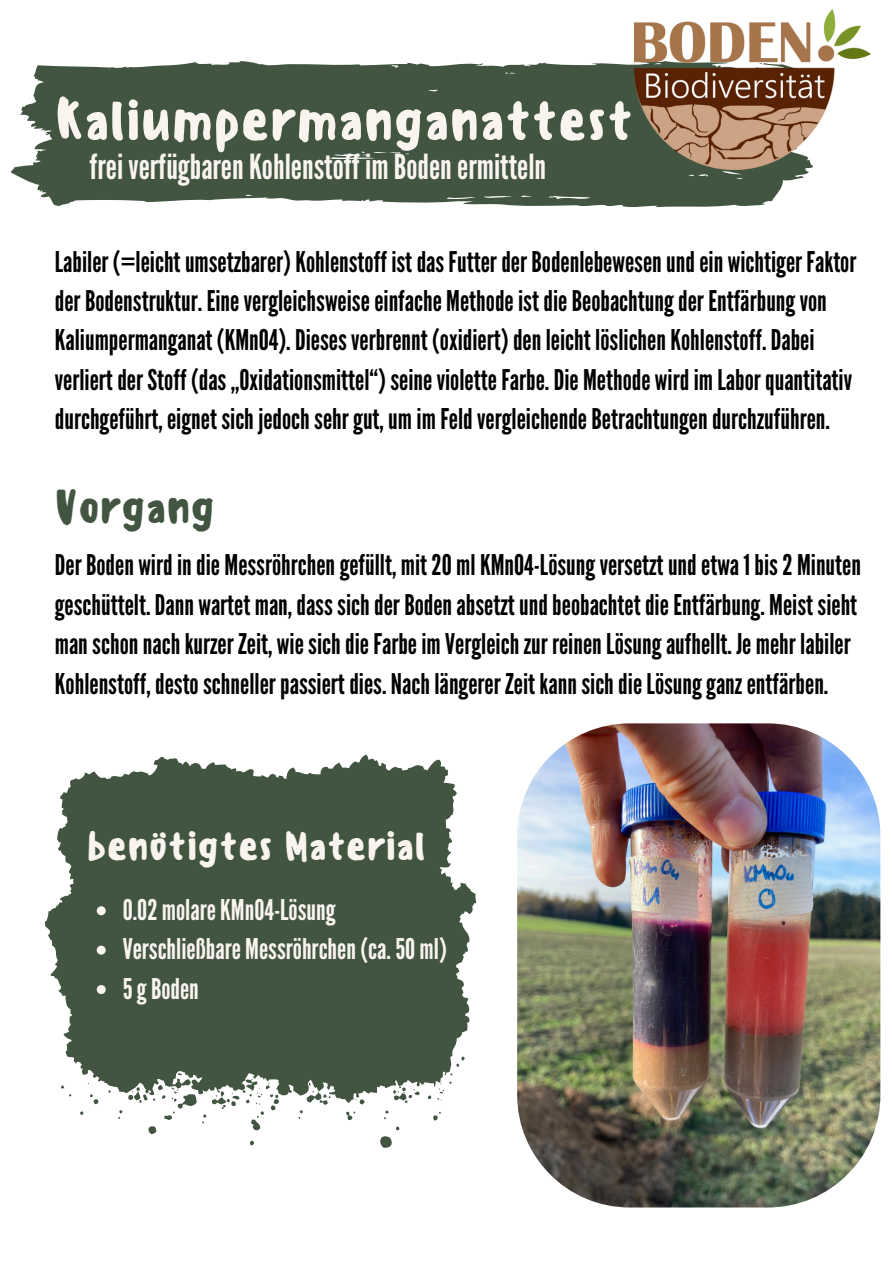
<style>
.page{position:relative;width:894px;height:1264px;background:#fff}
.page>*{position:absolute;margin:0;border:0;box-sizing:border-box;transform-origin:0 0}
.t1{font:500 54.75px "Sensei";color:#f9f4ee}
.t2{font:500 44.25px "Sensei";color:#415541}
.t3{font:500 39px "Sensei";color:#f9f4ee}
.t4{font:34.5px "League Gothic";color:#f9f4ee}
.t5{font:28.5px/39.3px "League Gothic";color:#000}
.t6{font:28.5px "League Gothic";color:#f9f4ee}
</style>
<div class="page">
<svg style="left:11px;top:61px;width:798px;height:147px;background:#566856"></svg>
<img style="left:634px;top:9px;width:235px;height:160px">
<img style="left:517px;top:723px;width:363px;height:484px;border-radius:112px">
<svg style="left:45px;top:754px;width:431px;height:393px;fill:#415541"></svg>
<svg style="left:97px;top:906px;width:9px;height:9px"></svg>
<svg style="left:97px;top:945px;width:9px;height:9px"></svg>
<svg style="left:97px;top:985px;width:9px;height:9px"></svg>
<p class="t1" style="left:55px;top:88px;width:579px">Kaliumpermanganattest</p>
<p class="t4" style="left:89px;top:147px;width:458px">frei verfügbarenKohlenstoff im Bodenermitteln</p>
<h1 class="t5" style="left:55px;top:242px;width:802px">Labiler (=leichtumsetzbarer)Kohlenstoff istdasFutterderBodenlebewesenundein wichtiger Faktor derBodenstruktur. Einevergleichsweiseeinfache MethodeistdieBeobachtungder Entfärbungvon Kaliumpermanganat (KMnO4).Diesesverbrennt (oxidiert)denleicht löslichenKohlenstoff.Dabei verliertderStoff (das„Oxidationsmittel“)seinevioletteFarbe.Die Methode wirdim Laborquantitativ durchgeführt,eignetsichjedochsehrgut,um im FeldvergleichendeBetrachtungendurchzuführen.</h1>
<p class="t2" style="left:55px;top:480px;width:162px">Vorgang</p>
<h4 class="t5" style="left:55px;top:546px;width:807px">DerBoden wirdindie Messröhrchengefüllt, mit20 mlKMnO4-Lösungversetztundetwa1bis2 Minuten geschüttelt.Dann wartet man,dasssichderBodenabsetztundbeobachtetdieEntfärbung. Meistsieht manschonnachkurzer Zeit, wiesichdieFarbeim Vergleichzur reinenLösungaufhellt. Je mehr labiler Kohlenstoff,destoschnellerpassiertdies.Nachlängerer ZeitkannsichdieLösungganzentfärben.</h4>
<p class="t3" style="left:87px;top:822px;width:340px">benötigtes Material</p>
<h2 class="t6" style="left:123px;top:893px;width:214px">0.02 molareKMnO4-Lösung</h2>
<p class="t6" style="left:123px;top:932px;width:325px">Verschließbare Messröhrchen(ca.50 ml)</p>
<p class="t6" style="left:123px;top:971px;width:78px">5gBoden</p>
</div>
